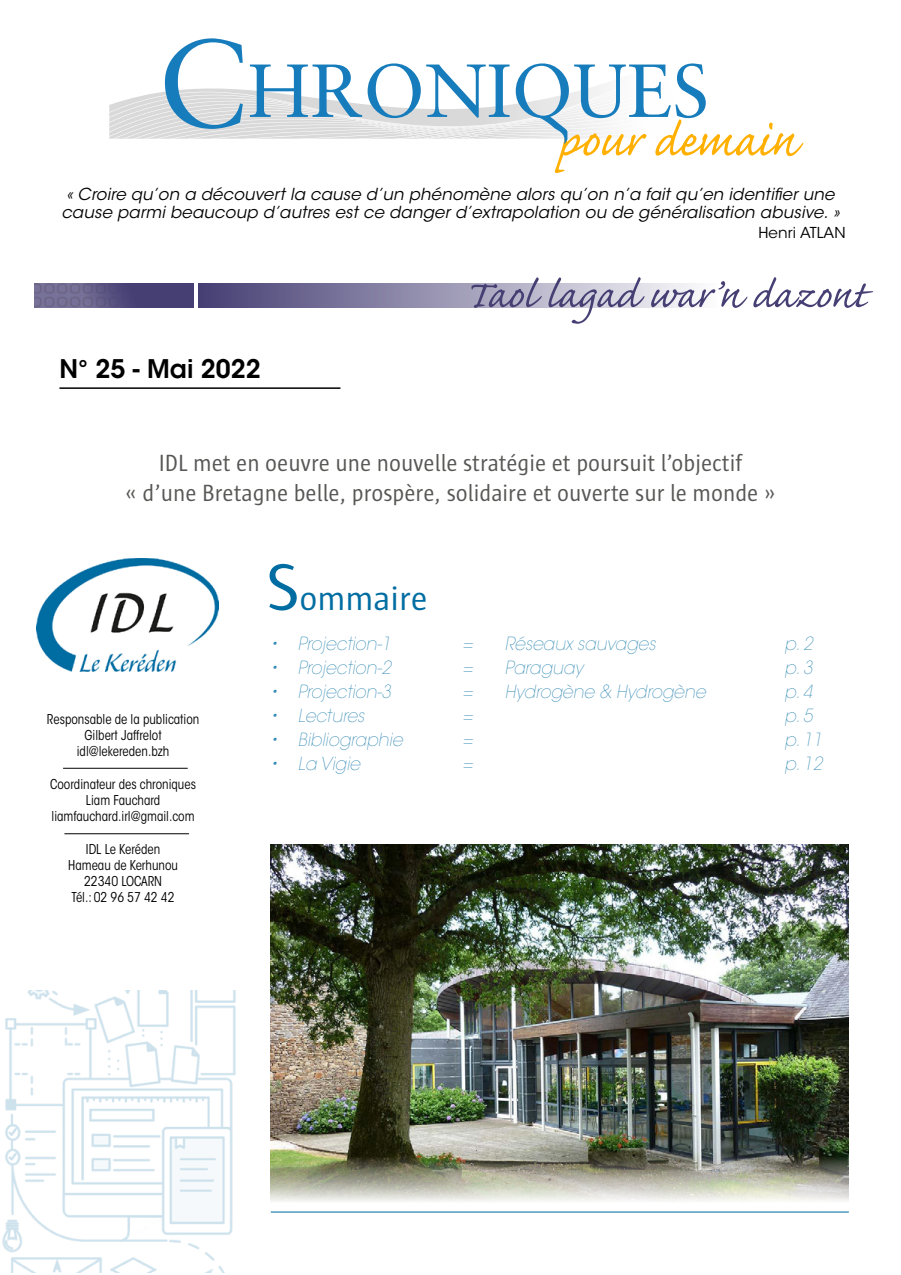
<style>
.page{position:relative;width:901px;height:1275px;background:#fff}
.page>*{position:absolute;margin:0;border:0;box-sizing:border-box;transform-origin:0 0}
.t1{font:49.35px "Caflisch Script Pro";color:#463f74;scale:1.06 1}
.t2{font:34.5px "Sun OT";color:#006da2}
.t3{font:600 25.5px "ITC Avant Garde Std";color:#000}
.t4{font:24px/30px "Sun OT";color:#575756;text-align:center;scale:.95 1}
.t5{font:italic 200 18px "ITC Avant Garde Std";color:#338ab5;scale:.95 1}
.t6{font:italic 16.5px/18px "ITC Avant Garde Std";letter-spacing:.01em;color:#000;text-align:center}
.t7{font:15px "ITC Avant Garde Std";letter-spacing:.01em;color:#000}
.t8{font:condensed 13.5px/16.2px "ITC Avant Garde Std";color:#000;text-align:center}
.s1{font-size:67.5px}
</style>
<div class="page">
<hr style="left:59px;top:387px;width:281px;height:2px;background:#000">
<img style="left:2px;top:990px;width:234px;height:283px">
<div style="left:198px;top:283px;width:519px;height:25px;background:linear-gradient(to right,#453e73,#fdfdfd)"></div>
<img style="left:35px;top:283px;width:159px;height:25px">
<svg style="left:169px;top:65px;width:635px;height:81px"></svg>
<svg style="left:250px;top:63px;width:552px;height:110px"></svg>
<svg style="left:165px;top:38px;width:78px;height:91px"></svg>
<img style="left:36px;top:558px;width:182px;height:113px">
<hr style="left:63px;top:768px;width:125px;height:1px;background:#000">
<hr style="left:64px;top:834px;width:125px;height:1px;background:#000">
<img style="left:271px;top:845px;width:577px;height:356px">
<hr style="left:271px;top:1211px;width:577px;height:2px;background:#4d99be">
<p class="t6" style="left:61px;top:185px;width:779px">« Croire qu’on a découvert la cause d’un phénomène alors qu’on n’a fait qu’en identifier une cause parmi beaucoup d’autres est ce danger d’extrapolation ou de généralisation abusive. »</p>
<p class="t7" style="left:758px;top:224px;width:89px">Henri ATLAN</p>
<h1 class="t1" style="left:463px;top:269px;width:381px">Taol lagad war’n dazont</h1>
<h3 class="t3" style="left:59px;top:352px;width:202px">N° 25 - Mai 2022</h3>
<h3 class="t4" style="left:125px;top:448px;width:685px">IDL met en oeuvre une nouvelle stratégie et poursuit l’objectif<br>« d’une Bretagne belle, prospère, solidaire et ouverte sur le monde »</h3>
<p class="t8" style="left:47px;top:711px;width:154px">Responsable de la publication<br>Gilbert Jaffrelot idl@lekereden.bzh</p>
<p class="t8" style="left:50px;top:776px;width:147px">Coordinateur des chroniques<br>Liam Fauchard liamfauchard.irl@gmail.com</p>
<p class="t8" style="left:68px;top:841px;width:111px">IDL Le Keréden<br>Hameau de Kerhunou<br>22340 LOCARN<br>Tél.: 02 96 57 42 42</p>
<h2 class="t2" style="left:266px;top:579px;width:163px"><span class="s1">S</span>ommaire</h2>
<h3 class="t5" style="left:271px;top:633px;width:128px">• Projection-1</h3>
<h3 class="t5" style="left:462px;top:633px;width:12px">=</h3>
<h3 class="t5" style="left:504px;top:633px;width:160px">Réseaux sauvages</h3>
<h3 class="t5" style="left:784px;top:633px;width:31px">p. 2</h3>
<h3 class="t5" style="left:271px;top:657px;width:128px">• Projection-2</h3>
<h3 class="t5" style="left:462px;top:657px;width:12px">=</h3>
<h3 class="t5" style="left:504px;top:657px;width:84px">Paraguay</h3>
<h3 class="t5" style="left:784px;top:657px;width:31px">p. 3</h3>
<h3 class="t5" style="left:271px;top:681px;width:128px">• Projection-3</h3>
<h3 class="t5" style="left:462px;top:681px;width:12px">=</h3>
<h3 class="t5" style="left:504px;top:681px;width:213px">Hydrogène &amp; Hydrogène</h3>
<h3 class="t5" style="left:784px;top:681px;width:31px">p. 4</h3>
<h3 class="t5" style="left:271px;top:705px;width:100px">• Lectures</h3>
<h3 class="t5" style="left:462px;top:705px;width:12px">=</h3>
<h3 class="t5" style="left:784px;top:705px;width:31px">p. 5</h3>
<h3 class="t5" style="left:271px;top:729px;width:140px">• Bibliographie</h3>
<h3 class="t5" style="left:462px;top:729px;width:12px">=</h3>
<h3 class="t5" style="left:784px;top:729px;width:41px">p. 11</h3>
<h3 class="t5" style="left:271px;top:753px;width:95px">• La Vigie</h3>
<h3 class="t5" style="left:462px;top:753px;width:12px">=</h3>
<h3 class="t5" style="left:784px;top:753px;width:41px">p. 12</h3>
</div>
